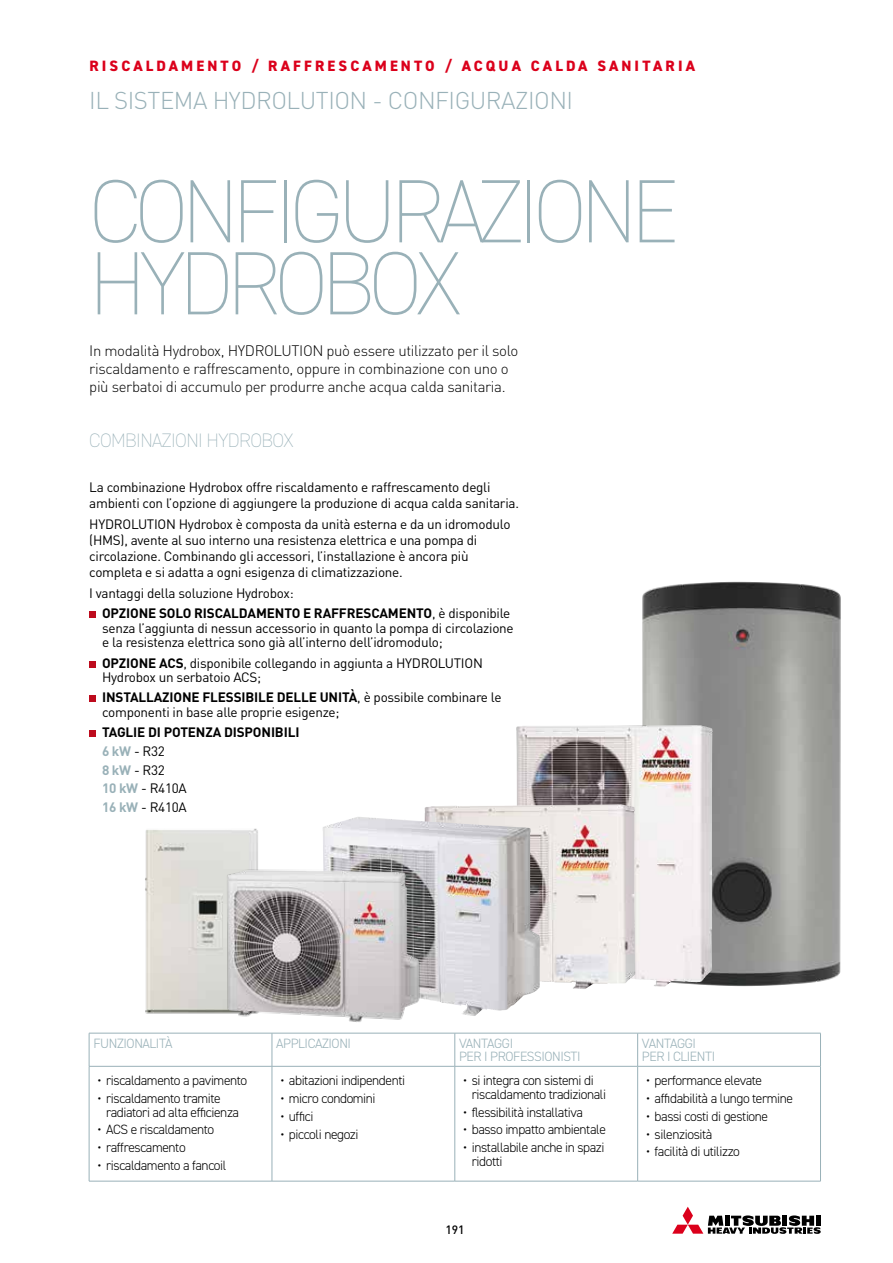
<style>
.page{position:relative;width:893px;height:1263px;background:#fff}
.page>*{position:absolute;margin:0;border:0;box-sizing:border-box;transform-origin:0 0}
.t1{font:200 90px/72px "DIN2014";letter-spacing:-.065em;color:#99b1b8}
.t2{font:300 24px "DIN Pro";letter-spacing:-.02em;color:#99b1b8}
.t3{font:200 19.5px "DIN2014";letter-spacing:-.03em;color:#99b1b8}
.t4{font:300 15px/18px "DIN Pro";letter-spacing:-.025em;color:#000}
.t5{font:800 15px "DIN2014";letter-spacing:.21em;color:#db001b}
.t6{font:13.5px/16.2px "DIN Pro";letter-spacing:-.02em;color:#000}
.t7{font:300 13.5px/13.5px "DIN2014";letter-spacing:-.03em;color:#000}
.t8{font:300 13.5px/13.5px "DIN2014";letter-spacing:-.03em;color:#99b1b8}
.t9{font:700 13.5px/18.6px "DIN Pro";letter-spacing:-.01em;color:#000}
.t10{font:500 12px "DIN Pro";color:#000}
.s1{font-weight:700}
.s2{color:#99b1b8}
.s3{font-weight:400}
</style>
<div class="page">
<svg style="left:672px;top:1207px;width:149px;height:27px"></svg>
<div style="left:89px;top:611px;width:7px;height:7px;background:#bd0b1d"></div>
<div style="left:89px;top:660px;width:7px;height:7px;background:#bd0b1d"></div>
<div style="left:89px;top:695px;width:7px;height:7px;background:#bd0b1d"></div>
<div style="left:89px;top:730px;width:7px;height:7px;background:#bd0b1d"></div>
<hr style="left:272px;top:1033px;width:1px;height:33px;background:#99b1b8">
<hr style="left:455px;top:1033px;width:1px;height:33px;background:#99b1b8">
<hr style="left:637px;top:1033px;width:1px;height:33px;background:#99b1b8">
<hr style="left:89px;top:1066px;width:1px;height:115px;background:#99b1b8">
<hr style="left:272px;top:1066px;width:1px;height:115px;background:#99b1b8">
<hr style="left:455px;top:1066px;width:1px;height:115px;background:#99b1b8">
<hr style="left:637px;top:1066px;width:1px;height:115px;background:#99b1b8">
<hr style="left:820px;top:1066px;width:1px;height:115px;background:#99b1b8">
<hr style="left:89px;top:1181px;width:183px;height:1px;background:#99b1b8">
<hr style="left:272px;top:1181px;width:183px;height:1px;background:#99b1b8">
<hr style="left:455px;top:1181px;width:183px;height:1px;background:#99b1b8">
<hr style="left:638px;top:1181px;width:183px;height:1px;background:#99b1b8">
<hr style="left:89px;top:1033px;width:183px;height:1px;background:#99b1b8">
<hr style="left:89px;top:1033px;width:1px;height:33px;background:#99b1b8">
<hr style="left:272px;top:1033px;width:183px;height:1px;background:#99b1b8">
<hr style="left:455px;top:1033px;width:183px;height:1px;background:#99b1b8">
<hr style="left:638px;top:1033px;width:183px;height:1px;background:#99b1b8">
<hr style="left:820px;top:1033px;width:1px;height:33px;background:#99b1b8">
<hr style="left:89px;top:1066px;width:183px;height:1px;background:#99b1b8">
<hr style="left:272px;top:1066px;width:183px;height:1px;background:#99b1b8">
<hr style="left:455px;top:1066px;width:183px;height:1px;background:#99b1b8">
<hr style="left:638px;top:1066px;width:183px;height:1px;background:#99b1b8">
<img style="left:642px;top:581px;width:199px;height:405px">
<img style="left:516px;top:724px;width:197px;height:263px">
<img style="left:424px;top:804px;width:212px;height:185px">
<img style="left:130px;top:828px;width:145px;height:205px">
<img style="left:323px;top:817px;width:217px;height:199px">
<img style="left:220px;top:857px;width:202px;height:166px">
<p class="t5" style="left:89px;top:56px;width:607px">RISCALDAMENTO / RAFFRESCAMENTO / ACQUA CALDA SANITARIA</p>
<h2 class="t2" style="left:89px;top:84px;width:485px">IL SISTEMA HYDROLUTION - CONFIGURAZIONI</h2>
<h1 class="t1" style="left:89px;top:176px;width:592px">CONFIGURAZIONE<br>HYDROBOX</h1>
<p class="t4" style="left:89px;top:341px;width:431px">In modalità Hydrobox, HYDROLUTION può essere utilizzato per il solo riscaldamento e raffrescamento, oppure in combinazione con uno o più serbatoi di accumulo per produrre anche acqua calda sanitaria.</p>
<h3 class="t3" style="left:89px;top:429px;width:206px">COMBINAZIONI HYDROBOX</h3>
<p class="t6" style="left:89px;top:478px;width:431px">La combinazione Hydrobox offre riscaldamento e raffrescamento degli ambienti con l’opzione di aggiungere la produzione di acqua calda sanitaria.</p>
<p class="t6" style="left:89px;top:515px;width:423px">HYDROLUTION Hydrobox è composta da unità esterna e da un idromodulo (HMS), avente al suo interno una resistenza elettrica e una pompa di circolazione. Combinando gli accessori, l’installazione è ancora più completa e si adatta a ogni esigenza di climatizzazione.</p>
<p class="t6" style="left:102px;top:582px;width:410px;line-height:20.4px;text-indent:-13px">I vantaggi della soluzione Hydrobox:<br><span class="s1">OPZIONE SOLO RISCALDAMENTO E RAFFRESCAMENTO</span>, è disponibile</p>
<p class="t6" style="left:102px;top:620px;width:413px;line-height:14.4px">senza l’aggiunta di nessun accessorio in quanto la pompa di circolazione e la resistenza elettrica sono già all’interno dell’idromodulo;</p>
<p class="t6" style="left:102px;top:655px;width:382px;line-height:14.4px"><span class="s1">OPZIONE ACS</span>, disponibile collegando in aggiunta a HYDROLUTION<br>Hydrobox un serbatoio ACS;</p>
<p class="t6" style="left:102px;top:690px;width:401px;line-height:14.4px"><span class="s1">INSTALLAZIONE FLESSIBILE DELLE UNITÀ</span>, è possibile combinare le componenti in base alle proprie esigenze;</p>
<p class="t9" style="left:102px;top:722px;width:199px">TAGLIE DI POTENZA DISPONIBILI<br><span class="s2">6 kW</span> <span class="s3">- R32<br></span><span class="s2">8 kW</span> <span class="s3">- R32<br></span><span class="s2">10 kW</span> <span class="s3">- R410A<br></span><span class="s2">16 kW</span> <span class="s3">- R410A</span></p>
<p class="t8" style="left:93px;top:1036px;width:81px">FUNZIONALITÀ</p>
<p class="t8" style="left:276px;top:1036px;width:76px">APPLICAZIONI</p>
<p class="t8" style="left:459px;top:1036px;width:123px">VANTAGGI<br>PER I PROFESSIONISTI</p>
<p class="t8" style="left:642px;top:1036px;width:75px">VANTAGGI<br>PER I CLIENTI</p>
<p class="t7" style="left:98px;top:1074px;width:151px">• riscaldamento a pavimento</p>
<p class="t7" style="left:106px;top:1092px;width:134px;text-indent:-9px">• riscaldamento tramite radiatori ad alta efficienza</p>
<p class="t7" style="left:98px;top:1123px;width:118px">• ACS e riscaldamento</p>
<p class="t7" style="left:98px;top:1141px;width:90px">• raffrescamento</p>
<p class="t7" style="left:98px;top:1158px;width:130px">• riscaldamento a fancoil</p>
<p class="t7" style="left:280px;top:1074px;width:126px">• abitazioni indipendenti</p>
<p class="t7" style="left:280px;top:1092px;width:97px">• micro condomini</p>
<p class="t7" style="left:280px;top:1109px;width:35px">• uffici</p>
<p class="t7" style="left:280px;top:1127px;width:80px">• piccoli negozi</p>
<p class="t7" style="left:472px;top:1074px;width:136px;text-indent:-9px">• si integra con sistemi di riscaldamento tradizionali</p>
<p class="t7" style="left:463px;top:1105px;width:121px">• flessibilità installativa</p>
<p class="t7" style="left:463px;top:1123px;width:144px">• basso impatto ambientale</p>
<p class="t7" style="left:472px;top:1141px;width:134px;text-indent:-9px">• installabile anche in spazi ridotti</p>
<p class="t7" style="left:646px;top:1074px;width:117px">• performance elevate</p>
<p class="t7" style="left:646px;top:1092px;width:148px">• affidabilità a lungo termine</p>
<p class="t7" style="left:646px;top:1109px;width:124px">• bassi costi di gestione</p>
<p class="t7" style="left:646px;top:1127px;width:68px">• silenziosità</p>
<p class="t7" style="left:646px;top:1145px;width:95px">• facilità di utilizzo</p>
<p class="t10" style="left:445px;top:1221px;width:21px">191</p>
</div>
